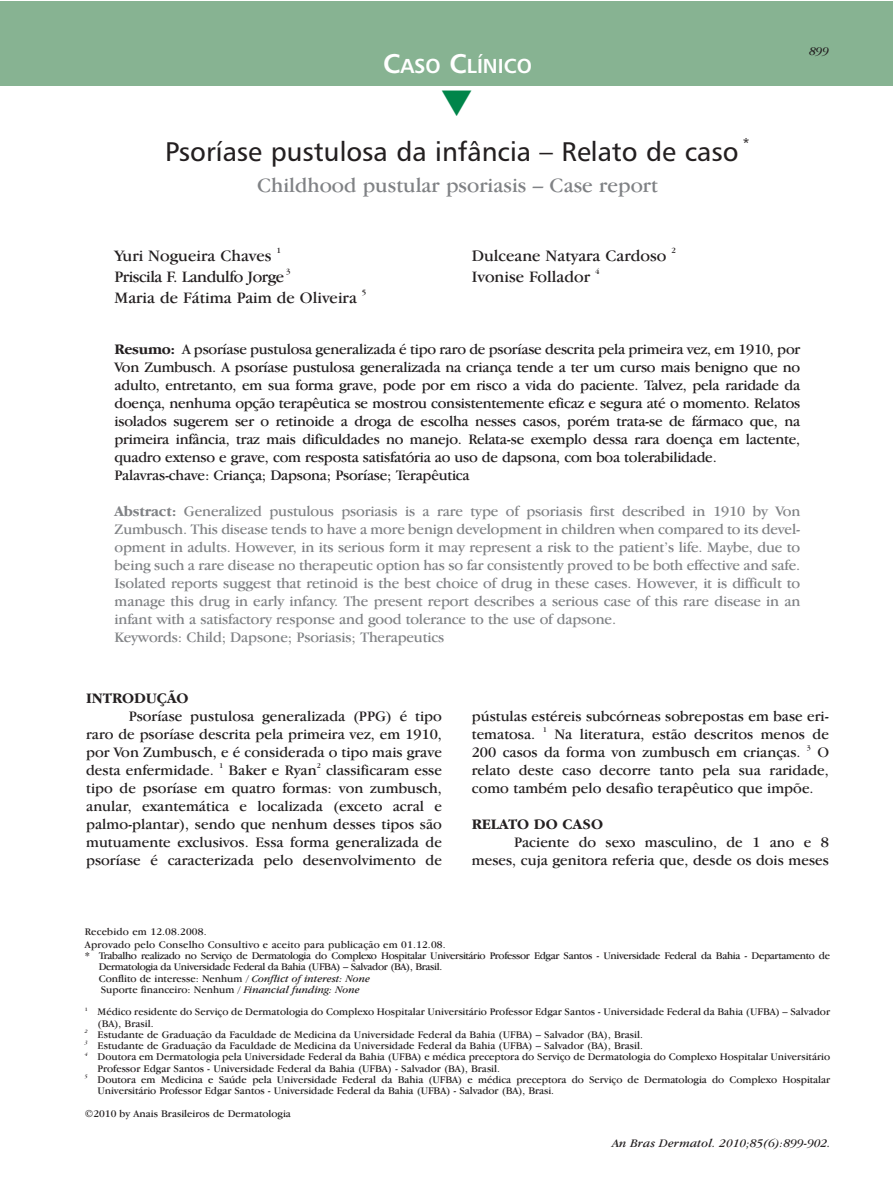
<style>
.page{position:relative;width:893px;height:1191px;background:#fff}
.page>*{position:absolute;margin:0;border:0;box-sizing:border-box;transform-origin:0 0}
.t1{font:27px "Humanist 777 BT Roman B";color:#231f20}
.t2{font:21px "Garamond IT Cby BT";color:#808285}
.t3{font:20.25px "Humanist 777 BT Bold B";color:#fff}
.t4{font:16.5px "Garamond IT Cby BT";color:#231f20}
.t5{font:16.5px "Garamond IT Cby BT";letter-spacing:-.025em;color:#231f20}
.t6{font:15px/18px "Garamond IT Cby BT";letter-spacing:-.015em;color:#231f20}
.t7{font:15px/18px "Garamond IT Cby BT";letter-spacing:-.01em;color:#808285}
.t8{font:700 15px "Garamond IT Cby BT";color:#231f20}
.t9{font:13.5px "Humanist 777 BT Roman B";color:#231f20}
.t10{font:italic 12px "Garamond IT Cby BT";letter-spacing:.015em;color:#231f20}
.t11{font:10.5px/11.2px "Garamond IT Cby BT";color:#231f20}
.t12{font:10.5px/11.2px "Garamond IT Cby BT";letter-spacing:-.035em;color:#231f20}
.t13{font:8.25px "Garamond IT Cby BT";color:#231f20}
.t14{font:7.5px "Garamond IT Cby BT";color:#231f20}
.t15{font:italic 5.25px "Garamond IT Cby BT";color:#231f20}
.t16{font:5.25px "Garamond IT Cby BT";color:#231f20}
.s1{font-size:27px}
.s2{font-weight:700}
.s3{font-style:italic}
</style>
<div class="page">
<div style="left:0;top:1px;width:892px;height:85px;background:#87b392"></div>
<h3 class="t3" style="left:383px;top:58px;width:150px"><span class="s1">C</span>ASO <span class="s1">C</span>LÍNICO</h3>
<p class="t10" style="left:809px;top:47px;width:21px">899</p>
<p class="t9" style="left:743px;top:138px;width:8px">*</p>
<h1 class="t1" style="left:165px;top:141px;width:575px">Psoríase pustulosa da infância – Relato de caso</h1>
<h2 class="t2" style="left:257px;top:178px;width:402px">Childhood pustular psoriasis – Case report</h2>
<p class="t4" style="left:115px;top:249px;width:159px">Yuri Nogueira Chaves</p>
<p class="t13" style="left:277px;top:248px;width:6px">1</p>
<p class="t4" style="left:472px;top:249px;width:196px">Dulceane Natyara Cardoso</p>
<p class="t13" style="left:671px;top:248px;width:6px">2</p>
<p class="t5" style="left:115px;top:270px;width:171px">Priscila F. Landulfo Jorge</p>
<p class="t13" style="left:286px;top:269px;width:6px">3</p>
<p class="t4" style="left:472px;top:270px;width:120px">Ivonise Follador</p>
<p class="t13" style="left:595px;top:269px;width:6px">4</p>
<p class="t4" style="left:115px;top:291px;width:244px">Maria de Fátima Paim de Oliveira</p>
<p class="t13" style="left:362px;top:290px;width:6px">5</p>
<p class="t6" style="left:115px;top:341px;width:687px"><span class="s2">Resumo:</span> A psoríase pustulosa generalizada é tipo raro de psoríase descrita pela primeira vez, em 1910, por Von Zumbusch. A psoríase pustulosa generalizada na criança tende a ter um curso mais benigno que no adulto, entretanto, em sua forma grave, pode por em risco a vida do paciente. Talvez, pela raridade da doença, nenhuma opção terapêutica se mostrou consistentemente eficaz e segura até o momento. Relatos isolados sugerem ser o retinoide a droga de escolha nesses casos, porém trata-se de fármaco que, na primeira infância, traz mais dificuldades no manejo. Relata-se exemplo dessa rara doença em lactente, quadro extenso e grave, com resposta satisfatória ao uso de dapsona, com boa tolerabilidade.<br>Palavras-chave: Criança; Dapsona; Psoríase; Terapêutica</p>
<p class="t7" style="left:115px;top:503px;width:687px"><span class="s2">Abstract:</span> Generalized pustulous psoriasis is a rare type of psoriasis first described in 1910 by Von Zumbusch. This disease tends to have a more benign development in children when compared to its devel&shy;opment in adults. However, in its serious form it may represent a risk to the patient’s life. Maybe, due to being such a rare disease no therapeutic option has so far consistently proved to be both effective and safe.<br>Isolated reports suggest that retinoid is the best choice of drug in these cases. However, it is difficult to manage this drug in early infancy. The present report describes a serious case of this rare disease in an infant with a satisfactory response and good tolerance to the use of dapsone.<br>Keywords: Child; Dapsone; Psoriasis; Therapeutics</p>
<p class="t8" style="left:86px;top:693px;width:104px">INTRODUÇÃO</p>
<p class="t6" style="left:86px;top:708px;width:357px;text-align:justify;text-indent:43px">Psoríase pustulosa generalizada (PPG) é tipo raro de psoríase descrita pela primeira vez, em 1910, por Von Zumbusch, e é considerada o tipo mais grave desta enfermidade.</p>
<p class="t14" style="left:219px;top:763px;width:6px">1</p>
<p class="t6" style="left:228px;top:762px;width:90px">Baker e Ryan</p>
<p class="t14" style="left:317px;top:763px;width:6px">2</p>
<p class="t6" style="left:86px;top:762px;width:357px;text-align:justify;text-indent:240px">classificaram esse tipo de psoríase em quatro formas: von zumbusch, anular, exantemática e localizada (exceto acral e palmo-plantar), sendo que nenhum desses tipos são mutuamente exclusivos. Essa forma generalizada de psoríase é caracterizada pelo desenvolvimento de</p>
<p class="t6" style="left:472px;top:708px;width:359px">pústulas estéreis subcórneas sobrepostas em base eri&shy;tematosa.</p>
<p class="t14" style="left:543px;top:727px;width:6px">1</p>
<p class="t6" style="left:472px;top:726px;width:359px;text-indent:83px">Na literatura, estão descritos menos de<br>200 casos da forma von zumbusch em crianças.</p>
<p class="t14" style="left:807px;top:745px;width:6px">3</p>
<p class="t6" style="left:472px;top:744px;width:359px;text-align:justify;text-indent:345px">O relato deste caso decorre tanto pela sua raridade, como também pelo desafio terapêutico que impõe.</p>
<p class="t8" style="left:472px;top:819px;width:133px">RELATO DO CASO</p>
<p class="t6" style="left:472px;top:834px;width:359px;text-align:right">Paciente do sexo masculino, de 1 ano e 8 meses, cuja genitora referia que, desde os dois meses</p>
<p class="t11" style="left:85px;top:926px;width:362px;line-height:12.6px">Recebido em 12.08.2008.<br>Aprovado pelo Conselho Consultivo e aceito para publicação em 01.12.08.</p>
<p class="t12" style="left:99px;top:951px;width:733px;text-indent:-14px">* Trabalho realizado no Serviço de Dermatologia do Complexo Hospitalar Universitário Professor Edgar Santos - Universidade Federal da Bahia - Departamento de Dermatologia da Universidade Federal da Bahia (UFBA) – Salvador (BA), Brasil.<br>Conflito de interesse: Nenhum / <span class="s3">Conflict of interest: None<br></span>Suporte financeiro: Nenhum / <span class="s3">Financial funding: None</span></p>
<p class="t16" style="left:85px;top:1007px;width:4px">1</p>
<p class="t11" style="left:98px;top:1007px;width:734px">Médico residente do Serviço de Dermatologia do Complexo Hospitalar Universitário Professor Edgar Santos - Universidade Federal da Bahia (UFBA) – Salvador (BA), Brasil.</p>
<p class="t15" style="left:85px;top:1029px;width:4px">2</p>
<p class="t11" style="left:98px;top:1029px;width:547px">Estudante de Graduação da Faculdade de Medicina da Universidade Federal da Bahia (UFBA) – Salvador (BA), Brasil.</p>
<p class="t15" style="left:85px;top:1040px;width:4px">3</p>
<p class="t11" style="left:98px;top:1041px;width:547px">Estudante de Graduação da Faculdade de Medicina da Universidade Federal da Bahia (UFBA) – Salvador (BA), Brasil.</p>
<p class="t15" style="left:85px;top:1052px;width:4px">4</p>
<p class="t11" style="left:98px;top:1052px;width:734px">Doutora em Dermatologia pela Universidade Federal da Bahia (UFBA) e médica preceptora do Serviço de Dermatologia do Complexo Hospitalar Universitário<br>Professor Edgar Santos - Universidade Federal da Bahia (UFBA) - Salvador (BA), Brasil.</p>
<p class="t15" style="left:85px;top:1074px;width:4px">5</p>
<p class="t11" style="left:98px;top:1074px;width:734px">Doutora em Medicina e Saúde pela Universidade Federal da Bahia (UFBA) e médica preceptora do Serviço de Dermatologia do Complexo Hospitalar<br>Universitário Professor Edgar Santos - Universidade Federal da Bahia (UFBA) - Salvador (BA), Brasi.</p>
<p class="t11" style="left:85px;top:1108px;width:208px">©2010 by Anais Brasileiros de Dermatologia</p>
<p class="t10" style="left:612px;top:1138px;width:220px">An Bras Dermatol. 2010;85(6):899-902.</p>
</div>
